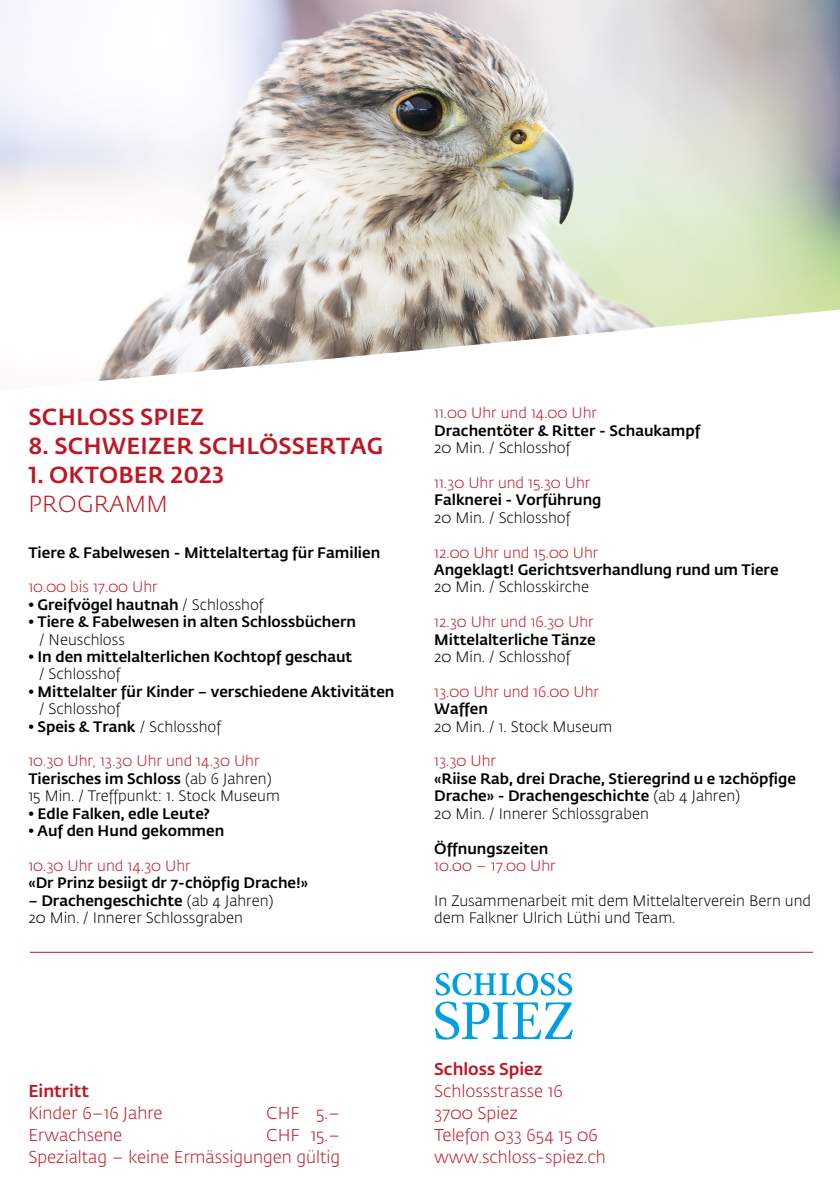
<style>
.page{position:relative;width:840px;height:1191px;background:#fff}
.page>*{position:absolute;margin:0;border:0;box-sizing:border-box;transform-origin:0 0}
.t1{font:500 23px "Fedra Sans Std";letter-spacing:.01em;color:#be1622}
.t2{font:300 23px "Fedra Sans Std";letter-spacing:.01em;color:#be1622}
.t3{font:300 17px/22px "Fedra Sans Std";color:#be1622;text-align:right}
.t4{font:500 17px "Fedra Sans Std";color:#be1622}
.t5{font:500 15px/17.4px "Fedra Sans Std";color:#000}
.t6{font:300 15px/17.4px "Fedra Sans Std";color:#000}
.t7{font:300 15px "Fedra Sans Std";color:#be1622}
.s1{font-weight:300}
.s2{color:#be1622}
.s3{font-weight:500}
</style>
<div class="page">
<hr style="left:30px;top:951px;width:782px;height:1px;background:#be1622">
<img style="left:0;top:0;width:839px;height:381px">
<svg style="left:434px;top:1001px;width:138px;height:38px"></svg>
<svg style="left:435px;top:973px;width:137px;height:22px"></svg>
<h1 class="t1" style="left:28px;top:402px;width:177px">SCHLOSS SPIEZ</h1>
<h1 class="t1" style="left:28px;top:431px;width:356px">8. SCHWEIZER SCHLÖSSERTAG</h1>
<h1 class="t1" style="left:28px;top:460px;width:197px">1. OKTOBER 2023</h1>
<h1 class="t2" style="left:28px;top:490px;width:141px">PROGRAMM</h1>
<p class="t5" style="left:28px;top:544px;width:353px">Tiere &amp; Fabelwesen - Mittelaltertag für Familien</p>
<p class="t7" style="left:28px;top:578px;width:131px">10.00 bis 17.00 Uhr</p>
<p class="t5" style="left:28px;top:596px;width:236px">• Greifvögel hautnah <span class="s1">/ Schlosshof</span></p>
<p class="t5" style="left:28px;top:613px;width:329px">• Tiere &amp; Fabelwesen in alten Schlossbüchern</p>
<p class="t6" style="left:39px;top:631px;width:87px">/ Neuschloss</p>
<p class="t5" style="left:28px;top:648px;width:325px">• In den mittelalterlichen Kochtopf geschaut</p>
<p class="t6" style="left:39px;top:665px;width:83px">/ Schlosshof</p>
<p class="t5" style="left:28px;top:683px;width:367px">• Mittelalter für Kinder – verschiedene Aktivitäten</p>
<p class="t6" style="left:39px;top:700px;width:83px">/ Schlosshof</p>
<p class="t5" style="left:28px;top:718px;width:194px">• Speis &amp; Trank <span class="s1">/ Schlosshof</span></p>
<p class="t6" style="left:28px;top:752px;width:253px"><span class="s2">10.30 Uhr, 13.30 Uhr und 14.30 Uhr<br></span><span class="s3">Tierisches im Schloss</span> (ab 6 Jahren)<br>15 Min. / Treffpunkt: 1. Stock Museum</p>
<p class="t5" style="left:28px;top:805px;width:183px">• Edle Falken, edle Leute?</p>
<p class="t5" style="left:28px;top:822px;width:197px">• Auf den Hund gekommen</p>
<p class="t7" style="left:28px;top:856px;width:164px">10.30 Uhr und 14.30 Uhr</p>
<p class="t5" style="left:28px;top:874px;width:281px">«Dr Prinz besiigt dr 7-chöpfig Drache!»</p>
<p class="t6" style="left:28px;top:892px;width:247px"><span class="s3">– Drachengeschichte</span> (ab 4 Jahren)<br>20 Min. / Innerer Schlossgraben</p>
<p class="t7" style="left:434px;top:404px;width:164px">11.00 Uhr und 14.00 Uhr</p>
<p class="t5" style="left:434px;top:422px;width:267px">Drachentöter &amp; Ritter - Schaukampf</p>
<p class="t6" style="left:434px;top:439px;width:138px">20 Min. / Schlosshof</p>
<p class="t7" style="left:434px;top:474px;width:158px">11.30 Uhr und 15.30 Uhr</p>
<p class="t5" style="left:434px;top:491px;width:169px">Falknerei - Vorführung</p>
<p class="t6" style="left:434px;top:509px;width:138px">20 Min. / Schlosshof</p>
<p class="t7" style="left:434px;top:543px;width:166px">12.00 Uhr und 15.00 Uhr</p>
<p class="t5" style="left:434px;top:561px;width:346px">Angeklagt! Gerichtsverhandlung rund um Tiere</p>
<p class="t6" style="left:434px;top:578px;width:156px">20 Min. / Schlosskirche</p>
<p class="t7" style="left:434px;top:613px;width:161px">12.30 Uhr und 16.30 Uhr</p>
<p class="t5" style="left:434px;top:631px;width:163px">Mittelalterliche Tänze</p>
<p class="t6" style="left:434px;top:648px;width:138px">20 Min. / Schlosshof</p>
<p class="t7" style="left:434px;top:682px;width:166px">13.00 Uhr und 16.00 Uhr</p>
<p class="t5" style="left:434px;top:700px;width:55px">Waffen</p>
<p class="t6" style="left:434px;top:718px;width:180px">20 Min. / 1. Stock Museum</p>
<p class="t7" style="left:434px;top:752px;width:63px">13.30 Uhr</p>
<p class="t5" style="left:434px;top:770px;width:363px">«Riise Rab, drei Drache, Stieregrind u e 12chöpfige<br>Drache» - Drachengeschichte <span class="s1">(ab 4 Jahren)<br>20 Min. / Innerer Schlossgraben</span></p>
<p class="t5" style="left:434px;top:839px;width:116px">Öffnungszeiten</p>
<p class="t7" style="left:434px;top:856px;width:123px">10.00 – 17.00 Uhr</p>
<p class="t6" style="left:434px;top:892px;width:378px">In Zusammenarbeit mit dem Mittelalterverein Bern und dem Falkner Ulrich Lüthi und Team.</p>
<p class="t4" style="left:28px;top:1080px;width:62px">Eintritt</p>
<p class="t3" style="left:28px;top:1102px;width:136px">Kinder 6–16 Jahre</p>
<p class="t3" style="left:266px;top:1102px;width:76px">CHF 5.–</p>
<p class="t3" style="left:28px;top:1124px;width:95px">Erwachsene</p>
<p class="t3" style="left:28px;top:1124px;width:313px">CHF 15.–<br>Spezialtag – keine Ermässigungen gültig</p>
<p class="t4" style="left:434px;top:1058px;width:110px">Schloss Spiez</p>
<p class="t3" style="left:434px;top:1080px;width:173px;text-align:left">Schlossstrasse 16<br>3700 Spiez<br>Telefon 033 654 15 06 www.schloss-spiez.ch</p>
</div>
